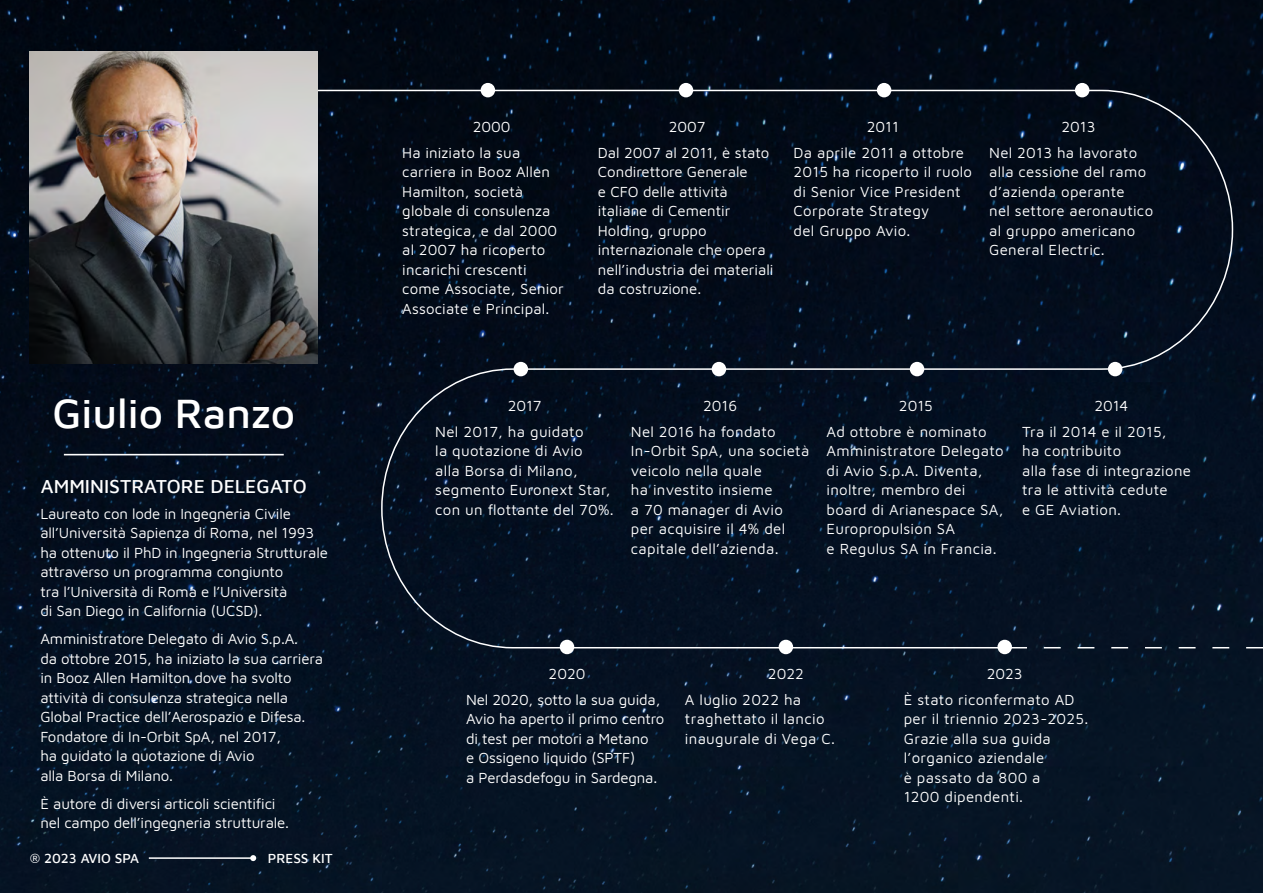
<style>
.page{position:relative;width:1263px;height:893px;background:#fff}
.page>*{position:absolute;margin:0;border:0;box-sizing:border-box;transform-origin:0 0}
.t1{font:500 42px "Maven Pro";color:#fff}
.t2{font:500 19.2px "Maven Pro";color:#fff}
.t3{font:15px/19.5px "Maven Pro";letter-spacing:.01em;color:#fff}
.t4{font:15px/19.5px "Maven Pro";letter-spacing:-.01em;color:#fff}
.t5{font:500 13.5px "Maven Pro";color:#fff}
</style>
<div class="page">
<img style="left:0;top:0;width:1263px;height:893px">
<hr style="left:149px;top:857px;width:104px;height:2px;background:#fff">
<svg style="left:250px;top:855px;width:6px;height:6px"></svg>
<hr style="left:64px;top:454px;width:220px;height:1px;background:#fff">
<svg style="left:306px;top:89px;width:928px;height:560px;background:#050f1e"></svg>
<svg style="left:1012px;top:647px;width:251px;height:1px"></svg>
<img style="left:30px;top:51px;width:288px;height:313px">
<div style="left:560px;top:640px;width:14px;height:14px;background:#fff;border-radius:50%"></div>
<div style="left:779px;top:640px;width:14px;height:14px;background:#fff;border-radius:50%"></div>
<div style="left:997px;top:640px;width:15px;height:14px;background:#fff;border-radius:50%"></div>
<div style="left:481px;top:83px;width:14px;height:14px;background:#fff;border-radius:50%"></div>
<div style="left:679px;top:83px;width:14px;height:14px;background:#fff;border-radius:50%"></div>
<div style="left:877px;top:83px;width:14px;height:14px;background:#fff;border-radius:50%"></div>
<div style="left:1075px;top:83px;width:14px;height:14px;background:#fff;border-radius:50%"></div>
<div style="left:514px;top:362px;width:14px;height:14px;background:#fff;border-radius:50%"></div>
<div style="left:712px;top:362px;width:14px;height:14px;background:#fff;border-radius:50%"></div>
<div style="left:910px;top:362px;width:14px;height:14px;background:#fff;border-radius:50%"></div>
<div style="left:1108px;top:362px;width:14px;height:14px;background:#fff;border-radius:50%"></div>
<h1 class="t1" style="left:52px;top:384px;width:244px">Giulio Ranzo</h1>
<p class="t2" style="left:41px;top:473px;width:267px">AMMINISTRATORE DELEGATO</p>
<p class="t4" style="left:40px;top:503px;width:289px">Laureato con lode in Ingegneria Civile all’Università Sapienza di Roma, nel 1993 ha ottenuto il PhD in Ingegneria Strutturale attraverso un programma congiunto<br>tra l’Università di Roma e l’Università<br>di San Diego in California (UCSD).</p>
<p class="t4" style="left:40px;top:628px;width:284px">Amministratore Delegato di Avio S.p.A.<br>da ottobre 2015, ha iniziato la sua carriera in Booz Allen Hamilton dove ha svolto attività di consulenza strategica nella Global Practice dell’Aerospazio e Difesa.<br>Fondatore di In-Orbit SpA, nel 2017,<br>ha guidato la quotazione di Avio<br>alla Borsa di Milano.</p>
<p class="t4" style="left:40px;top:793px;width:250px">È autore di diversi articoli scientifici nel campo dell’ingegneria strutturale.</p>
<p class="t5" style="left:30px;top:849px;width:111px">® 2023 AVIO SPA</p>
<p class="t5" style="left:268px;top:849px;width:66px">PRESS KIT</p>
<p class="t3" style="left:402px;top:113px;width:120px;line-height:25.8px;text-indent:70px">2000<br>Ha iniziato la sua</p>
<p class="t3" style="left:402px;top:161px;width:163px">carriera in Booz Allen<br>Hamilton, società globale di consulenza strategica, e dal 2000 al 2007 ha ricoperto incarichi crescenti come Associate, Senior<br>Associate e Principal.</p>
<p class="t3" style="left:598px;top:113px;width:173px;line-height:25.8px;text-align:center">2007<br>Dal 2007 al 2011, è stato</p>
<p class="t3" style="left:598px;top:161px;width:177px">Condirettore Generale<br>e CFO delle attività italiane di Cementir<br>Holding, gruppo internazionale che opera nell’industria dei materiali da costruzione.</p>
<p class="t3" style="left:793px;top:113px;width:172px;line-height:25.8px;text-align:center">2011<br>Da aprile 2011 a ottobre</p>
<p class="t3" style="left:793px;top:161px;width:180px">2015 ha ricoperto il ruolo di Senior Vice President<br>Corporate Strategy<br>del Gruppo Avio.</p>
<p class="t3" style="left:989px;top:113px;width:150px;line-height:25.8px;text-indent:72px">2013<br>Nel 2013 ha lavorato</p>
<p class="t3" style="left:989px;top:161px;width:165px">alla cessione del ramo d’azienda operante<br>nel settore aeronautico al gruppo americano<br>General Electric.</p>
<p class="t3" style="left:435px;top:392px;width:150px;line-height:25.8px;text-indent:72px">2017<br>Nel 2017, ha guidato</p>
<p class="t3" style="left:435px;top:440px;width:180px">la quotazione di Avio<br>alla Borsa di Milano, segmento Euronext Star, con un flottante del 70%.</p>
<p class="t3" style="left:631px;top:392px;width:146px;line-height:25.8px;text-indent:72px">2016<br>Nel 2016 ha fondato</p>
<p class="t3" style="left:631px;top:440px;width:180px">In-Orbit SpA, una società veicolo nella quale<br>ha investito insieme<br>a 70 manager di Avio per acquisire il 4% del capitale dell’azienda.</p>
<p class="t3" style="left:826px;top:392px;width:162px;line-height:25.8px;text-indent:72px">2015<br>Ad ottobre è nominato</p>
<p class="t3" style="left:826px;top:440px;width:179px">Amministratore Delegato di Avio S.p.A. Diventa, inoltre, membro dei board di Arianespace SA,<br>Europropulsion SA<br>e Regulus SA in Francia.</p>
<p class="t3" style="left:1022px;top:392px;width:146px;line-height:25.8px;text-indent:72px">2014<br>Tra il 2014 e il 2015,</p>
<p class="t3" style="left:1022px;top:440px;width:170px">ha contribuito<br>alla fase di integrazione tra le attività cedute<br>e GE Aviation.</p>
<p class="t4" style="left:466px;top:660px;width:196px;line-height:25.8px;text-align:center">2020<br>Nel 2020, sotto la sua guida,</p>
<p class="t4" style="left:466px;top:708px;width:200px">Avio ha aperto il primo centro di test per motori a Metano<br>e Ossigeno liquido (SPTF)<br>a Perdasdefogu in Sardegna.</p>
<p class="t3" style="left:685px;top:660px;width:120px;line-height:25.8px;text-align:right">2022<br>A luglio 2022 ha</p>
<p class="t3" style="left:685px;top:708px;width:152px">traghettato il lancio inaugurale di Vega C.</p>
<p class="t3" style="left:904px;top:660px;width:172px;line-height:25.8px;text-indent:83px">2023<br>È stato riconfermato AD</p>
<p class="t3" style="left:904px;top:708px;width:186px">per il triennio 2023-2025.<br>Grazie alla sua guida l’organico aziendale<br>è passato da 800 a<br>1200 dipendenti.</p>
</div>
